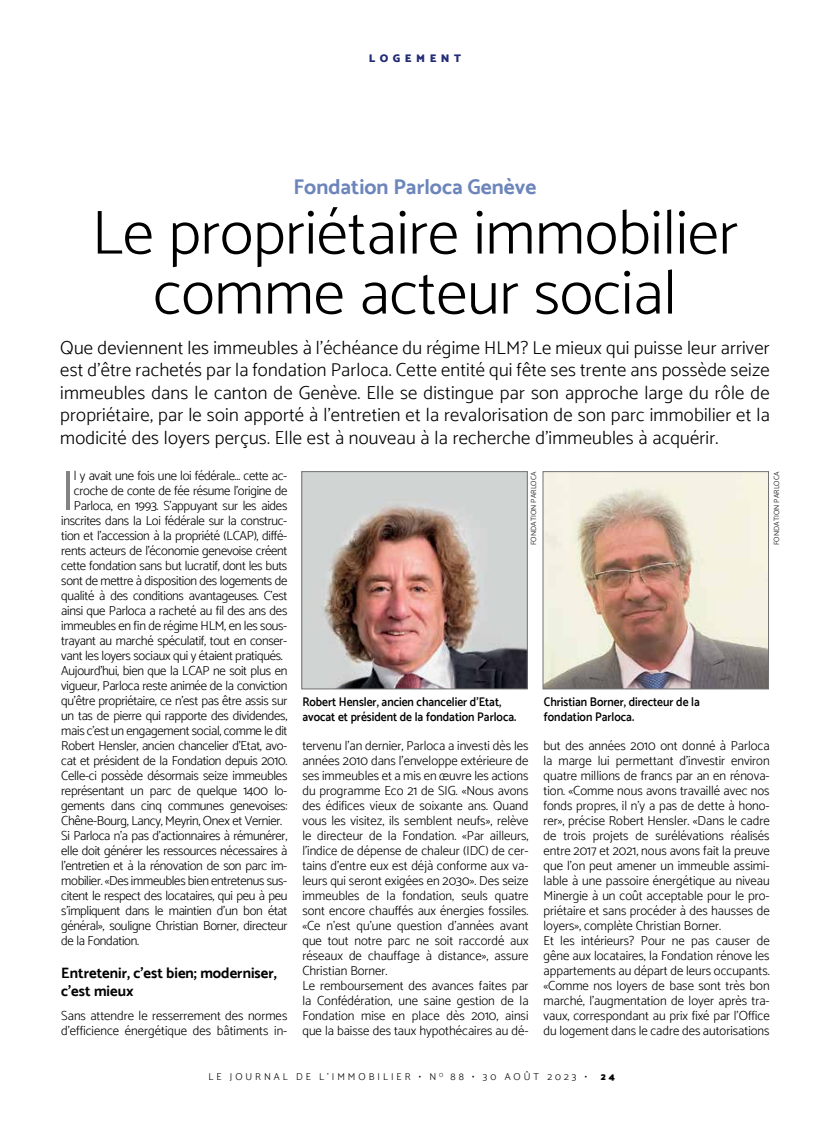
<style>
.page{position:relative;width:830px;height:1134px;background:#fff}
.page>*{position:absolute;margin:0;border:0;box-sizing:border-box;transform-origin:0 0}
.t1{font:300 62.5px/60px "Catamaran";color:#000;text-align:center}
.t2{font:300 56.38px "Catamaran";color:#838382}
.t3{font:700 21.25px "Catamaran";color:#6c85ba}
.t4{font:300 18.75px/22.5px "Catamaran";letter-spacing:.01em;color:#000;text-align:justify}
.t5{font:700 15px/18px "Catamaran";color:#000}
.t6{font:300 13.12px/15px "Catamaran";color:#000}
.t7{font:300 13.12px "Catamaran";letter-spacing:-.02em;color:#000}
.t8{font:600 12.5px/15px "Catamaran";color:#000;scale:.92 1}
.t9{font:900 11.25px "Catamaran";letter-spacing:.4em;color:#232c77}
.t10{font:300 10px "Catamaran";letter-spacing:.3em;color:#000}
.t11{font:900 10px "Catamaran";color:#000}
.t12{font:300 7.5px "Catamaran";letter-spacing:.01em;color:#000}
</style>
<div class="page">
<img style="left:303px;top:473px;width:222px;height:214px">
<div style="left:301px;top:471px;width:226px;height:218px;border:1px solid #727271"></div>
<img style="left:544px;top:473px;width:222px;height:214px">
<div style="left:542px;top:471px;width:226px;height:218px;border:1px solid #727271"></div>
<p class="t9" style="left:368px;top:51px;width:94px">LOGEMENT</p>
<h3 class="t3" style="left:293px;top:174px;width:244px">Fondation Parloca Genève</h3>
<h1 class="t1" style="left:92px;top:202px;width:647px">Le propriétaire immobilier comme acteur social</h1>
<p class="t4" style="left:60px;top:336px;width:710px">Que deviennent les immeubles à l’échéance du régime HLM? Le mieux qui puisse leur arriver est d’être rachetés par la fondation Parloca. Cette entité qui fête ses trente ans possède seize immeubles dans le canton de Genève. Elle se distingue par son approche large du rôle de propriétaire, par le soin apporté à l’entretien et la revalorisation de son parc immobilier et la modicité des loyers perçus. Elle est à nouveau à la recherche d’immeubles à acquérir.</p>
<h2 class="t2" style="left:61px;top:458px;width:15px">I</h2>
<p class="t7" style="left:74px;top:468px;width:215px">l y avait une fois une loi fédérale… cette ac-</p>
<p class="t7" style="left:74px;top:483px;width:215px">croche de conte de fée résume l’origine de</p>
<p class="t7" style="left:74px;top:498px;width:215px">Parloca, en 1993. S’appuyant sur les aides</p>
<p class="t7" style="left:61px;top:513px;width:227px">inscrites dans la Loi fédérale sur la construc-</p>
<p class="t7" style="left:61px;top:528px;width:227px">tion et l’accession à la propriété (LCAP), diffé-</p>
<p class="t7" style="left:61px;top:543px;width:227px">rents acteurs de l’économie genevoise créent</p>
<p class="t7" style="left:61px;top:558px;width:227px">cette fondation sans but lucratif, dont les buts</p>
<p class="t7" style="left:61px;top:573px;width:227px">sont de mettre à disposition des logements de</p>
<p class="t7" style="left:61px;top:588px;width:227px">qualité à des conditions avantageuses. C’est</p>
<p class="t7" style="left:61px;top:603px;width:227px">ainsi que Parloca a racheté au fil des ans des</p>
<p class="t7" style="left:61px;top:618px;width:227px">immeubles en fin de régime HLM, en les sous-</p>
<p class="t7" style="left:61px;top:633px;width:227px">trayant au marché spéculatif, tout en conser-</p>
<p class="t7" style="left:61px;top:648px;width:223px">vant les loyers sociaux qui y étaient pratiqués.</p>
<p class="t7" style="left:61px;top:663px;width:227px">Aujourd’hui, bien que la LCAP ne soit plus en</p>
<p class="t7" style="left:61px;top:678px;width:227px">vigueur, Parloca reste animée de la conviction</p>
<p class="t7" style="left:61px;top:693px;width:227px">qu’être propriétaire, ce n’est pas être assis sur</p>
<p class="t7" style="left:61px;top:708px;width:227px">un tas de pierre qui rapporte des dividendes,</p>
<p class="t7" style="left:61px;top:723px;width:227px">mais c’est un engagement social, comme le dit</p>
<p class="t7" style="left:61px;top:738px;width:227px">Robert Hensler, ancien chancelier d’Etat, avo-</p>
<p class="t7" style="left:61px;top:753px;width:227px">cat et président de la Fondation depuis 2010.</p>
<p class="t7" style="left:61px;top:768px;width:227px">Celle-ci possède désormais seize immeubles</p>
<p class="t7" style="left:61px;top:783px;width:227px">représentant un parc de quelque 1400 lo-</p>
<p class="t7" style="left:61px;top:798px;width:227px">gements dans cinq communes genevoises:</p>
<p class="t7" style="left:61px;top:813px;width:222px">Chêne-Bourg, Lancy, Meyrin, Onex et Vernier.</p>
<p class="t7" style="left:61px;top:828px;width:227px">Si Parloca n’a pas d’actionnaires à rémunérer,</p>
<p class="t7" style="left:61px;top:843px;width:227px">elle doit générer les ressources nécessaires à</p>
<p class="t7" style="left:61px;top:858px;width:227px">l’entretien et à la rénovation de son parc im-</p>
<p class="t7" style="left:61px;top:873px;width:227px">mobilier. «Des immeubles bien entretenus sus-</p>
<p class="t7" style="left:61px;top:888px;width:227px">citent le respect des locataires, qui peu à peu</p>
<p class="t7" style="left:61px;top:903px;width:227px">s’impliquent dans le maintien d’un bon état</p>
<p class="t7" style="left:61px;top:918px;width:227px">général», souligne Christian Borner, directeur</p>
<p class="t7" style="left:61px;top:933px;width:79px">de la Fondation.</p>
<p class="t5" style="left:61px;top:964px;width:217px">Entretenir, c’est bien; moderniser, c’est mieux</p>
<p class="t6" style="left:61px;top:1008px;width:227px">Sans attendre le resserrement des normes d’efficience énergétique des bâtiments in-</p>
<p class="t12" style="left:529px;top:545px;width:75px;rotate:-90deg">FONDATION PARLOCA</p>
<p class="t12" style="left:771px;top:545px;width:75px;rotate:-90deg">FONDATION PARLOCA</p>
<p class="t8" style="left:302px;top:694px;width:234px">Robert Hensler, ancien chancelier d’Etat, avocat et président de la fondation Parloca.</p>
<p class="t8" style="left:543px;top:694px;width:171px">Christian Borner, directeur de la fondation Parloca.</p>
<p class="t6" style="left:302px;top:738px;width:227px">tervenu l’an dernier, Parloca a investi dès les années 2010 dans l’enveloppe extérieure de ses immeubles et a mis en œuvre les actions du programme Eco 21 de SIG. «Nous avons des édifices vieux de soixante ans. Quand vous les visitez, ils semblent neufs», relève le directeur de la Fondation. «Par ailleurs, l’indice de dépense de chaleur (IDC) de cer&shy;tains d’entre eux est déjà conforme aux va&shy;leurs qui seront exigées en 2030». Des seize immeubles de la fondation, seuls quatre sont encore chauffés aux énergies fossiles. «Ce n’est qu’une question d’années avant que tout notre parc ne soit raccordé aux réseaux de chauffage à distance», assure Christian Borner.<br>Le remboursement des avances faites par la Confédération, une saine gestion de la Fondation mise en place dès 2010, ainsi que la baisse des taux hypothécaires au dé-</p>
<p class="t6" style="left:543px;top:738px;width:227px">but des années 2010 ont donné à Parloca la marge lui permettant d’investir environ quatre millions de francs par an en rénova&shy;tion. «Comme nous avons travaillé avec nos fonds propres, il n’y a pas de dette à hono&shy;rer», précise Robert Hensler. «Dans le cadre de trois projets de surélévations réalisés entre 2017 et 2021, nous avons fait la preuve que l’on peut amener un immeuble assimi&shy;lable à une passoire énergétique au niveau Minergie à un coût acceptable pour le pro&shy;priétaire et sans procéder à des hausses de loyers», complète Christian Borner.<br>Et les intérieurs? Pour ne pas causer de gêne aux locataires, la Fondation rénove les appartements au départ de leurs occupants. «Comme nos loyers de base sont très bon marché, l’augmentation de loyer après tra&shy;vaux, correspondant au prix fixé par l’Office du logement dans le cadre des autorisations</p>
<p class="t10" style="left:208px;top:1071px;width:380px">LE JOURNAL DE L’IMMOBILIER • N <sup>O</sup> 88 • 30 AOÛT 2023 •</p>
<p class="t11" style="left:600px;top:1071px;width:16px">2 4</p>
</div>
